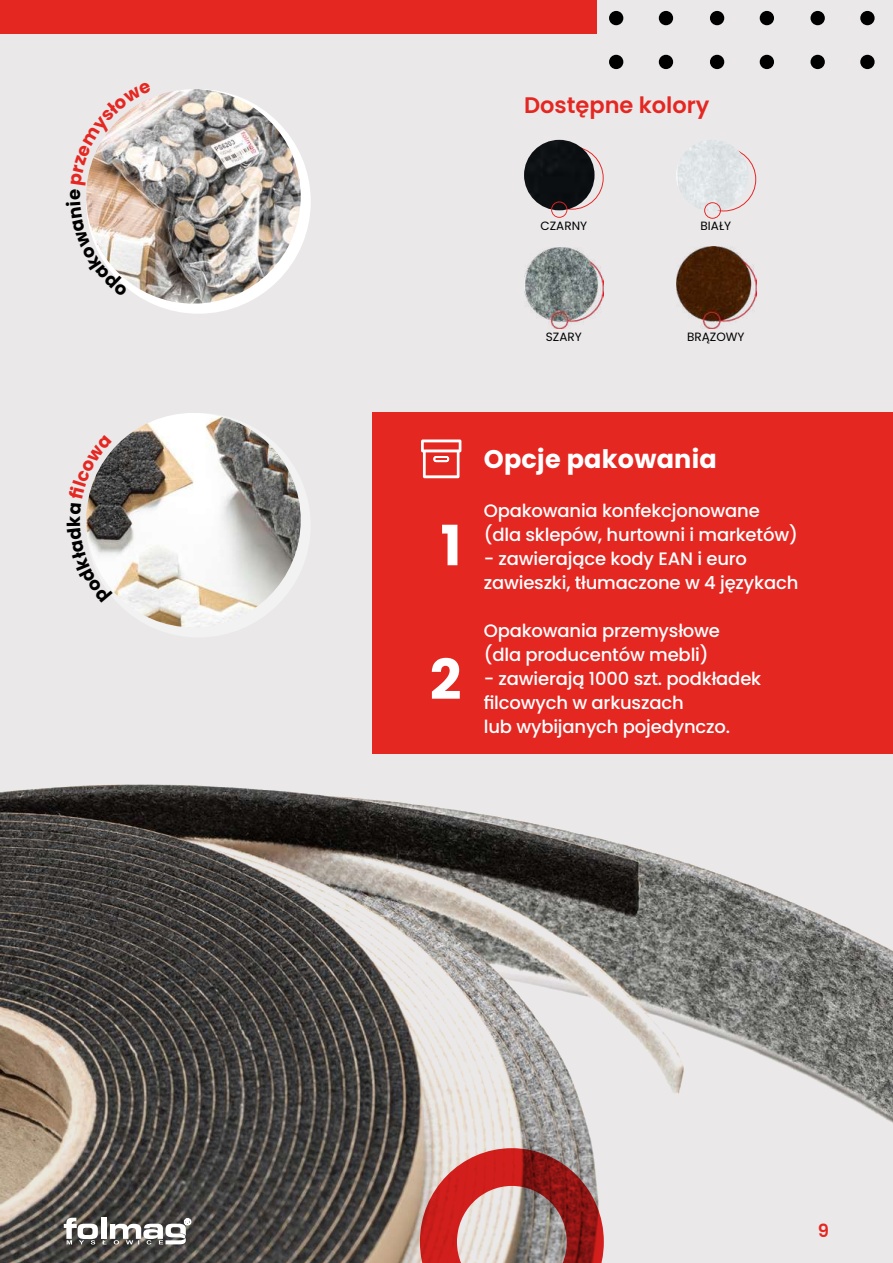
<style>
.page{position:relative;width:893px;height:1263px;background:#eae8e9}
.page>*{position:absolute;margin:0;border:0;box-sizing:border-box;transform-origin:0 0}
.t1{font:700 55.5px "Poppins";color:#fff}
.t2{font:700 25.5px "Poppins";letter-spacing:.01em;color:#fff}
.t3{font:600 22.5px "Poppins";color:#e52722}
.t4{font:500 18px/24px "Poppins";letter-spacing:-.01em;color:#fff}
.t5{font:600 18px "Poppins";color:#e52722}
.t6{font:12px "Poppins";color:#000}
</style>
<div class="page">
<div style="left:0;top:0;width:596px;height:34px;background:#e52722"></div>
<div style="left:860px;top:11px;width:15px;height:14px;background:#000;border-radius:50%"></div>
<div style="left:860px;top:55px;width:15px;height:14px;background:#000;border-radius:50%"></div>
<div style="left:810px;top:11px;width:15px;height:14px;background:#000;border-radius:50%"></div>
<div style="left:810px;top:55px;width:15px;height:14px;background:#000;border-radius:50%"></div>
<div style="left:760px;top:11px;width:14px;height:14px;background:#000;border-radius:50%"></div>
<div style="left:760px;top:55px;width:14px;height:14px;background:#000;border-radius:50%"></div>
<div style="left:710px;top:11px;width:14px;height:14px;background:#000;border-radius:50%"></div>
<div style="left:710px;top:55px;width:14px;height:14px;background:#000;border-radius:50%"></div>
<div style="left:659px;top:11px;width:14px;height:14px;background:#000;border-radius:50%"></div>
<div style="left:659px;top:55px;width:14px;height:14px;background:#000;border-radius:50%"></div>
<div style="left:609px;top:11px;width:14px;height:14px;background:#000;border-radius:50%"></div>
<div style="left:609px;top:55px;width:14px;height:14px;background:#000;border-radius:50%"></div>
<img style="left:0;top:784px;width:893px;height:479px">
<svg style="left:64px;top:1218px;width:127px;height:26px;background:#969592"></svg>
<img style="left:524px;top:140px;width:71px;height:70px;border-radius:35px">
<svg style="left:540px;top:146px;width:64px;height:72px"></svg>
<img style="left:676px;top:140px;width:57px;height:62px">
<svg style="left:691px;top:147px;width:65px;height:72px"></svg>
<img style="left:677px;top:247px;width:79px;height:81px">
<img style="left:524px;top:247px;width:80px;height:81px">
<div style="left:86px;top:89px;width:225px;height:225px;background:#fff;border-radius:50%"></div>
<img style="left:86px;top:89px;width:215px;height:215px;border-radius:107px">
<div style="left:86px;top:413px;width:225px;height:224px;background:#f2f2f2;border-radius:50%"></div>
<img style="left:86px;top:413px;width:215px;height:214px;border-radius:107px">
<div style="left:372px;top:413px;width:521px;height:341px;background:#e52722"></div>
<svg style="left:421px;top:439px;width:40px;height:39px"></svg>
<svg style="left:420px;top:1148px;width:184px;height:115px"></svg>
<img style="left:86px;top:97px;width:66px;height:200px">
<svg style="left:86px;top:449px;width:27px;height:141px"></svg>
<p class="t3" style="left:524px;top:92px;width:187px">Dostępne kolory</p>
<p class="t6" style="left:541px;top:219px;width:48px">CZARNY</p>
<p class="t6" style="left:546px;top:330px;width:37px">SZARY</p>
<p class="t6" style="left:701px;top:219px;width:32px">BIAŁY</p>
<p class="t6" style="left:687px;top:330px;width:59px">BRĄZOWY</p>
<h1 class="t1" style="left:441px;top:514px;width:22px">1</h1>
<h1 class="t1" style="left:430px;top:648px;width:33px">2</h1>
<h2 class="t2" style="left:484px;top:444px;width:235px">Opcje pakowania</h2>
<p class="t4" style="left:484px;top:499px;width:316px">Opakowania konfekcjonowane (dla sklepów, hurtowni i marketów)</p>
<p class="t4" style="left:484px;top:547px;width:316px">- zawierające kody EAN i euro zawieszki, tłumaczone w 4 językach</p>
<p class="t4" style="left:484px;top:619px;width:238px">Opakowania przemysłowe (dla producentów mebli)</p>
<p class="t4" style="left:484px;top:667px;width:279px">- zawierają 1000 szt. podkładek filcowych w arkuszach<br>lub wybijanych pojedynczo.</p>
<p class="t5" style="left:818px;top:1220px;width:13px">9</p>
</div>
